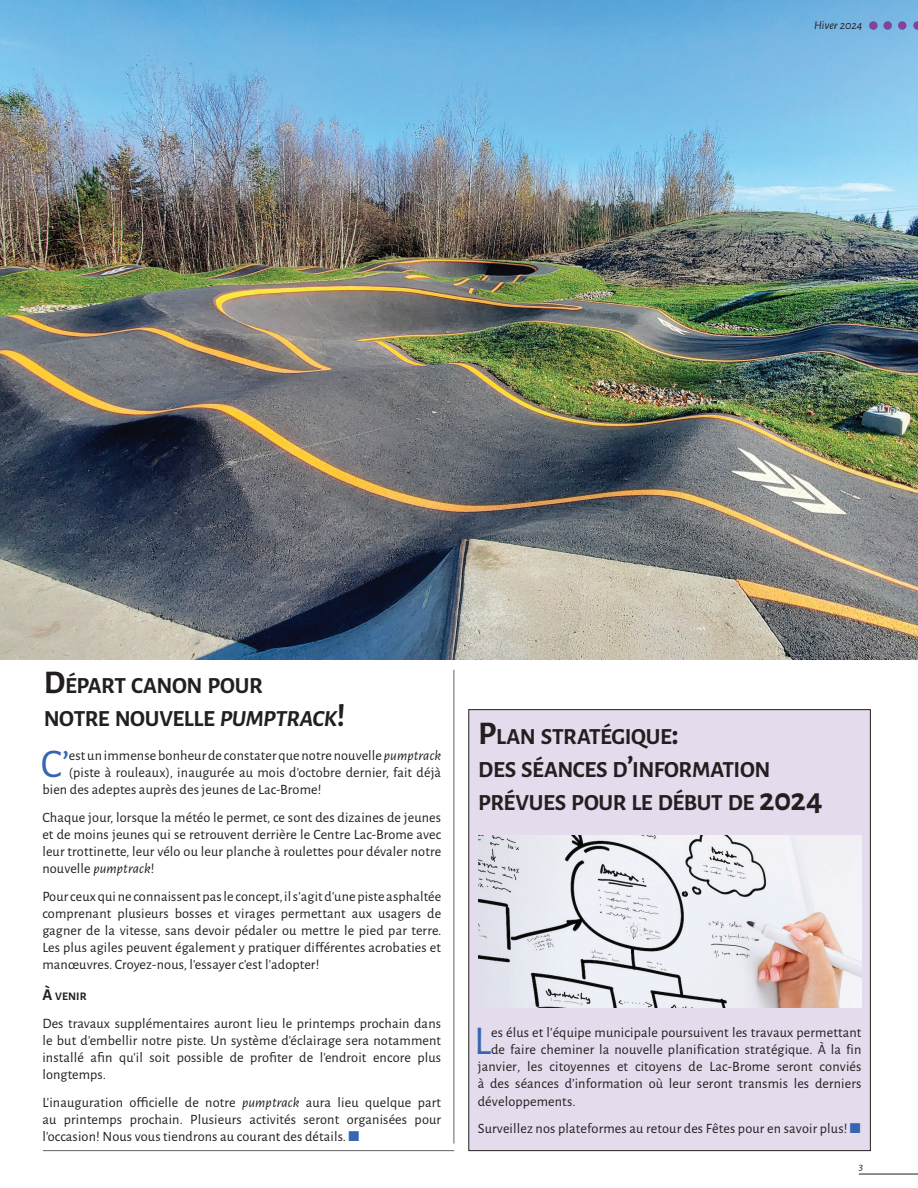
<style>
.page{position:relative;width:918px;height:1188px;background:#fff}
.page>*{position:absolute;margin:0;border:0;box-sizing:border-box;transform-origin:0 0}
.t1{font:40.95px "Alegreya Sans";color:#3566b1}
.t2{font:700 23.1px/33px "Alegreya Sans";letter-spacing:-.02em;color:#231f20}
.t3{font:14.25px/17.1px "Alegreya Sans";letter-spacing:.01em;color:#231f20;text-align:justify}
.t4{font:italic 12px "Alegreya Sans";color:#231f20}
.t5{font:700 11.55px "Alegreya Sans";color:#231f20}
.t6{font:italic 10.5px "Alegreya Sans";color:#231f20}
.s1{font-size:33px}
.s2{font-style:italic}
.s3{font-size:16.5px}
.s4{color:#3566b1}
</style>
<div class="page">
<hr style="left:859px;top:1174px;width:59px;height:1px;background:#231f20">
<div style="left:469px;top:709px;width:402px;height:442px;background:#e4dbec;border:1px solid #231f20"></div>
<hr style="left:43px;top:1150px;width:411px;height:1px;background:#636366">
<img style="left:0;top:0;width:918px;height:659px">
<hr style="left:454px;top:670px;width:1px;height:474px;background:#636366">
<img style="left:478px;top:835px;width:383px;height:172px">
<div style="left:869px;top:21px;width:9px;height:9px;background:#81449a;border-radius:50%"></div>
<div style="left:883px;top:21px;width:9px;height:9px;background:#81449a;border-radius:50%"></div>
<div style="left:898px;top:21px;width:9px;height:9px;background:#81449a;border-radius:50%"></div>
<svg style="left:913px;top:21px;width:5px;height:9px"></svg>
<p class="t4" style="left:814px;top:17px;width:50px">Hiver 2024</p>
<h2 class="t2" style="left:44px;top:668px;width:303px"><span class="s1">D</span>ÉPART CANON POUR<br>NOTRE NOUVELLE <span class="s2">PUMPTRACK</span><span class="s1">!</span></h2>
<h1 class="t1" style="left:41px;top:736px;width:30px">C’</h1>
<p class="t3" style="left:69px;top:746px;width:374px">est un immense bonheur de constater que notre nouvelle <span class="s2">pumptrack</span></p>
<p class="t3" style="left:69px;top:763px;width:374px">(piste à rouleaux), inaugurée au mois d’octobre dernier, fait déjà</p>
<p class="t3" style="left:42px;top:780px;width:281px">bien des adeptes auprès des jeunes de Lac-Brome!</p>
<p class="t3" style="left:42px;top:808px;width:400px">Chaque jour, lorsque la météo le permet, ce sont des dizaines de jeunes et de moins jeunes qui se retrouvent derrière le Centre Lac-Brome avec leur trottinette, leur vélo ou leur planche à roulettes pour dévaler notre nouvelle <span class="s2">pumptrack</span>!</p>
<p class="t3" style="left:42px;top:887px;width:401px">Pour ceux qui ne connaissent pas le concept, il s’agit d’une piste asphaltée comprenant plusieurs bosses et virages permettant aux usagers de gagner de la vitesse, sans devoir pédaler ou mettre le pied par terre.<br>Les plus agiles peuvent également y pratiquer différentes acrobaties et manœuvres. Croyez-nous, l’essayer c’est l’adopter!</p>
<p class="t5" style="left:42px;top:988px;width:46px"><span class="s3">À</span> VENIR</p>
<p class="t3" style="left:42px;top:1014px;width:400px">Des travaux supplémentaires auront lieu le printemps prochain dans le but d’embellir notre piste. Un système d’éclairage sera notamment installé afin qu’il soit possible de profiter de l’endroit encore plus longtemps.</p>
<p class="t3" style="left:42px;top:1093px;width:400px">L’inauguration officielle de notre <span class="s2">pumptrack</span> aura lieu quelque part au printemps prochain. Plusieurs activités seront organisées pour l’occasion! Nous vous tiendrons au courant des détails. <span class="s4">■</span></p>
<h2 class="t2" style="left:478px;top:718px;width:346px"><span class="s1">P</span>LAN STRATÉGIQUE<span class="s1">:<br></span>DES SÉANCES D<span class="s1">’</span>INFORMATION<br>PRÉVUES POUR LE DÉBUT DE <span class="s1">2024</span></h2>
<h1 class="t1" style="left:474px;top:1013px;width:19px">L</h1>
<p class="t3" style="left:491px;top:1023px;width:372px">es élus et l’équipe municipale poursuivent les travaux permettant</p>
<p class="t3" style="left:491px;top:1040px;width:372px">de faire cheminer la nouvelle planification stratégique. À la fin</p>
<p class="t3" style="left:478px;top:1058px;width:385px">janvier, les citoyennes et citoyens de Lac-Brome seront conviés</p>
<p class="t3" style="left:478px;top:1075px;width:385px">à des séances d’information où leur seront transmis les derniers</p>
<p class="t3" style="left:478px;top:1092px;width:99px">développements.</p>
<p class="t3" style="left:478px;top:1120px;width:384px">Surveillez nos plateformes au retour des Fêtes pour en savoir plus! <span class="s4">■</span></p>
<p class="t6" style="left:859px;top:1159px;width:6px">3</p>
</div>
